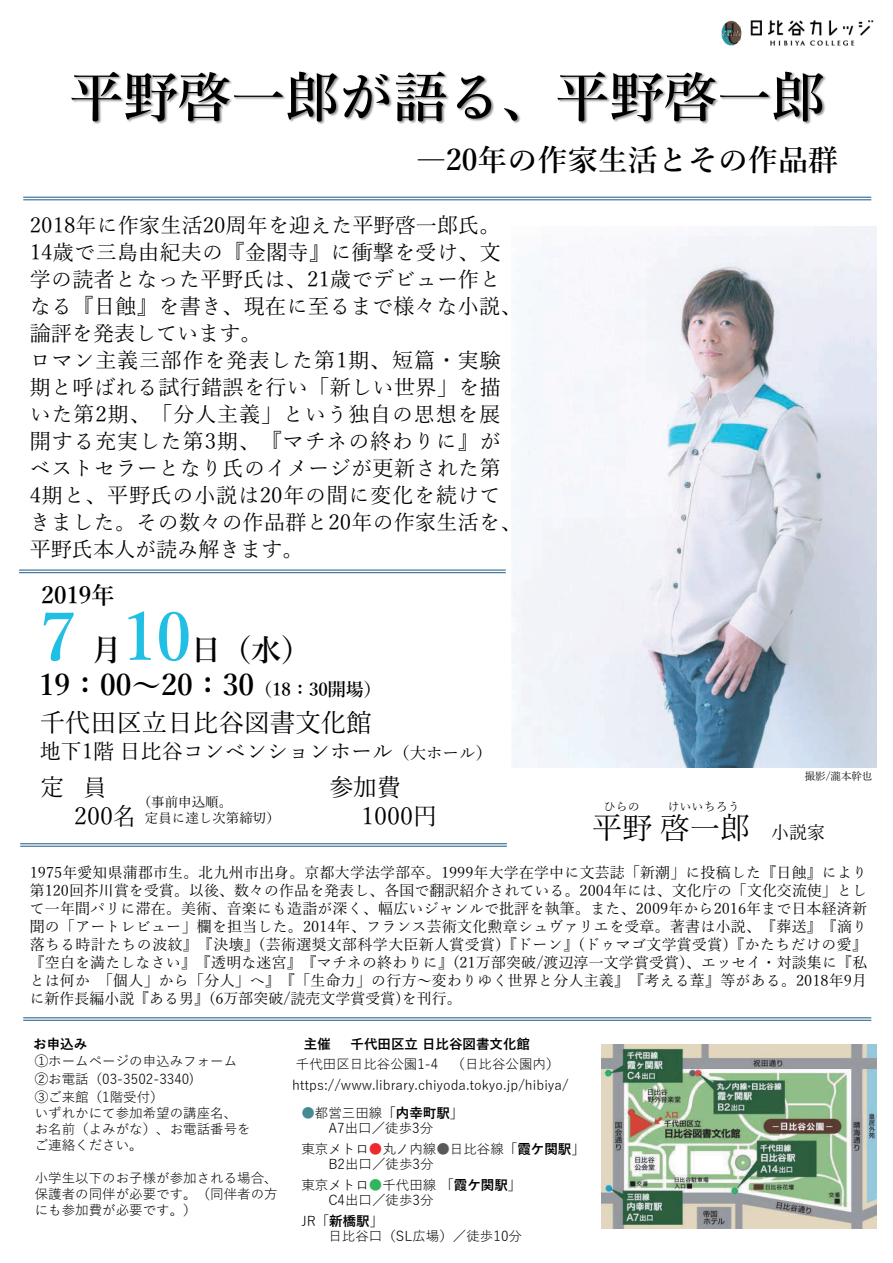
<style>
.page{position:relative;width:893px;height:1263px;background:#fff}
.page>*{position:absolute;margin:0;border:0;box-sizing:border-box;transform-origin:0 0}
.t1{font:600 54px "Chfplk Yu Mincho";color:#000}
.t2{font:600 30px "Chfplk Yu Mincho";color:#000}
.t3{font:600 30px "Mvyrcp Yu Mincho";color:#000}
.t4{font:30px "Vqrqsb Yu Mincho";color:#000}
.t5{font:25.5px "Vqrqsb Yu Mincho";color:#000}
.t6{font:24px "Wnmdbc Yu Mincho";color:#000}
.t7{font:24px "Vqrqsb Yu Mincho";color:#000}
.t8{font:600 24px "Mvyrcp Yu Mincho";color:#000}
.t9{font:21px/27px "Vqrqsb Yu Mincho";letter-spacing:.015em;color:#000}
.t10{font:15px/18px "Vqrqsb Yu Mincho";letter-spacing:.01em;color:#000;text-align:justify}
.t11{font:13.5px/16.2px "Jnfgwl Yu Gothic";color:#000}
.t12{font:13.5px "Pfxkwj Yu Gothic";letter-spacing:.005em;color:#000}
.t13{font:700 13.5px "Yu Gothic";color:#000}
.t14{font:13.5px/16.2px "Vqrqsb Yu Mincho";color:#000}
.t15{font:12px "Vqrqsb Yu Mincho";color:#000}
.t16{font:10.5px "Vqrqsb Yu Mincho";color:#000}
.s1{font-family:"Wnmdbc Yu Mincho"}
.s2{font-family:"Chfplk Yu Mincho"}
.s3{font-size:66px;color:#20bfe3}
.s4{font-family:"Mvyrcp Yu Mincho";font-size:66px;color:#20bfe3}
.s5{font-family:"Chfplk Yu Mincho";font-size:18px}
.s6{font-size:18px}
.s7{font-size:16.5px}
.s8{font-family:"Vqrqsb Yu Mincho"}
.s9{font-family:"Jnfgwl Yu Gothic"}
.s10{font-family:"Pfxkwj Yu Gothic"}
.s11{color:#458b93}
.s12{font-family:"Yu Gothic";font-weight:700}
.s13{color:#ee292d}
.s14{color:#595959}
.s15{color:#33b55d}
.s16{font-family:"Pfxkwj Yu Gothic";font-weight:400}
.s17{font-family:"Jnfgwl Yu Gothic";font-weight:400}
</style>
<div class="page">
<img style="left:601px;top:1045px;width:276px;height:183px">
<img style="left:750px;top:20px;width:124px;height:26px">
<img style="left:721px;top:20px;width:21px;height:26px">
<img style="left:72px;top:72px;width:754px;height:52px">
<img style="left:511px;top:226px;width:366px;height:541px">
<hr style="left:23px;top:197px;width:848px;height:1px;background:#487b9e">
<hr style="left:23px;top:199px;width:848px;height:1px;background:#487b9e">
<hr style="left:23px;top:1017px;width:848px;height:1px;background:#487b9e">
<hr style="left:23px;top:1020px;width:848px;height:1px;background:#487b9e">
<hr style="left:19px;top:569px;width:487px;height:2px;background:#487b9e">
<hr style="left:19px;top:572px;width:487px;height:1px;background:#487b9e">
<hr style="left:20px;top:843px;width:487px;height:1px;background:#487b9e">
<hr style="left:20px;top:846px;width:487px;height:1px;background:#487b9e">
<h1 class="t1" style="left:69px;top:67px;width:758px">平野啓一郎が語る、平野啓一郎</h1>
<h2 class="t2" style="left:416px;top:143px;width:424px">―20年の作家生活とその作品群</h2>
<p class="t9" style="left:30px;top:210px;width:494px"><span class="s1">2018</span>年に作家生活<span class="s1">20</span>周年を迎えた平野啓一郎氏。<br><span class="s1">14</span>歳で三島由紀夫の『金閣寺』に衝撃を受け、文学の読者となった平野氏は、<span class="s1">21</span>歳でデビュー作となる『日蝕』を書き、現在に至るまで様々な小説、論評を発表しています。<br>ロマン主義三部作を発表した第<span class="s1">1</span>期、短篇・実験期と呼ばれる試行錯誤を行い「新しい世界」を描いた第<span class="s1">2</span>期、「分人主義」という独自の思想を展開する充実した第<span class="s1">3</span>期、『マチネの終わりに』がベストセラーとなり氏のイメージが更新された第<br><span class="s1">4</span>期と、平野氏の小説は<span class="s1">20</span>年の間に変化を続けてきました。その数々の作品群と<span class="s1">20</span>年の作家生活を、平野氏本人が読み解きます。</p>
<h3 class="t8" style="left:42px;top:583px;width:75px">2019<span class="s2">年</span></h3>
<h2 class="t2" style="left:26px;top:633px;width:287px"><span class="s3">７</span>月<span class="s4">10</span>日（水）</h2>
<h2 class="t3" style="left:39px;top:670px;width:344px">19<span class="s2">：</span>00<span class="s2">～</span>20<span class="s2">：</span>30<span class="s5">（</span><span class="s6">18</span><span class="s5">：</span><span class="s6">30</span><span class="s5">開場）</span></h2>
<h3 class="t5" style="left:40px;top:699px;width:334px">千代田区立日比谷図書文化館</h3>
<h3 class="t9" style="left:40px;top:736px;width:454px">地下<span class="s1">1</span>階日比谷コンベンションホール<span class="s7">（大ホール）</span></h3>
<h3 class="t7" style="left:41px;top:765px;width:68px">定 員</h3>
<h3 class="t6" style="left:74px;top:804px;width:64px">200<span class="s8">名</span></h3>
<p class="t14" style="left:145px;top:792px;width:137px;text-indent:-7px">（事前申込順。<br>定員に達し次第締切）</p>
<h3 class="t7" style="left:329px;top:765px;width:73px">参加費</h3>
<h3 class="t6" style="left:361px;top:804px;width:77px">1000<span class="s8">円</span></h3>
<p class="t15" style="left:604px;top:795px;width:38px">ひらの</p>
<p class="t15" style="left:667px;top:795px;width:74px">けいいちろう</p>
<p class="t16" style="left:805px;top:766px;width:69px">撮影<span class="s1">/</span>瀧本幹也</p>
<h2 class="t4" style="left:592px;top:801px;width:234px">平野啓一郎 <span class="s6">小説家</span></h2>
<p class="t10" style="left:30px;top:862px;width:839px"><span class="s1">1975</span>年愛知県蒲郡市生。北九州市出身。京都大学法学部卒。<span class="s1">1999</span>年大学在学中に文芸誌「新潮」に投稿した『日蝕』により第<span class="s1">120</span>回芥川賞を受賞。以後、数々の作品を発表し、各国で翻訳紹介されている。<span class="s1">2004</span>年には、文化庁の「文化交流使」として一年間パリに滞在。美術、音楽にも造詣が深く、幅広いジャンルで批評を執筆。また、<span class="s1">2009</span>年から<span class="s1">2016</span>年まで日本経済新聞の「アートレビュー」欄を担当した。<span class="s1">2014</span>年、フランス芸術文化勲章シュヴァリエを受章。著書は小説、『葬送』『滴り落ちる時計たちの波紋』『決壊』<span class="s1">(</span>芸術選奨文部科学大臣新人賞受賞<span class="s1">)</span>『ドーン』<span class="s1">(</span>ドゥマゴ文学賞受賞<span class="s1">)</span>『かたちだけの愛』『空白を満たしなさい』『透明な迷宮』『マチネの終わりに』<span class="s1">(21</span>万部突破<span class="s1">/</span>渡辺淳一文学賞受賞<span class="s1">)</span>、エッセイ・対談集に『私とは何か「個人」から「分人」へ』『「生命力」の行方～変わりゆく世界と分人主義』『考える葦』等がある。<span class="s1">2018</span>年<span class="s1">9</span>月に新作長編小説『ある男』<span class="s1">(6</span>万部突破<span class="s1">/</span>読売文学賞受賞<span class="s1">)</span>を刊行。</p>
<p class="t13" style="left:33px;top:1036px;width:55px">お申込み</p>
<p class="t11" style="left:35px;top:1051px;width:204px">①ホームページの申込みフォーム</p>
<p class="t12" style="left:35px;top:1072px;width:161px"><span class="s9">②お電話（</span>03-3502-3340)</p>
<p class="t11" style="left:35px;top:1087px;width:217px">③ご来館（<span class="s10">1</span>階受付）<br>いずれかにて参加希望の講座名、お名前（よみがな）、お電話番号をご連絡ください。</p>
<p class="t11" style="left:35px;top:1168px;width:245px;text-align:justify">小学生以下のお子様が参加される場合、保護者の同伴が必要です。（同伴者の方にも参加費が必要です。）</p>
<p class="t13" style="left:304px;top:1036px;width:28px">主催</p>
<p class="t13" style="left:351px;top:1036px;width:181px">千代田区立日比谷図書文化館</p>
<p class="t11" style="left:296px;top:1054px;width:265px">千代田区日比谷公園<span class="s10">1-4</span> （日比谷公園内）</p>
<p class="t12" style="left:292px;top:1078px;width:278px">https://www.library.chiyoda.tokyo.jp/hibiya/</p>
<p class="t11" style="left:301px;top:1103px;width:164px;line-height:15.3px;text-align:center"><span class="s11">●</span>都営三田線「<span class="s12">内幸町駅</span>」<br><span class="s10">A7</span>出口／徒歩<span class="s10">3</span>分</p>
<p class="t11" style="left:328px;top:1139px;width:258px;line-height:15.5px;text-indent:-27px">東京メトロ<span class="s13">●</span>丸ノ内線<span class="s14">●</span>日比谷線「<span class="s12">霞ケ関駅</span>」<br><span class="s10">B2</span>出口／徒歩<span class="s10">3</span>分</p>
<p class="t11" style="left:328px;top:1175px;width:195px;line-height:15.3px;text-indent:-27px">東京メトロ<span class="s15">●</span>千代田線「<span class="s12">霞ケ関駅</span>」<br><span class="s10">C4</span>出口／徒歩<span class="s10">3</span>分</p>
<p class="t13" style="left:301px;top:1213px;width:83px"><span class="s16">JR</span><span class="s17">「</span>新橋駅<span class="s17">」</span></p>
<p class="t11" style="left:328px;top:1226px;width:195px">日比谷口（<span class="s10">SL</span>広場）／徒歩<span class="s10">10</span>分</p>
</div>
